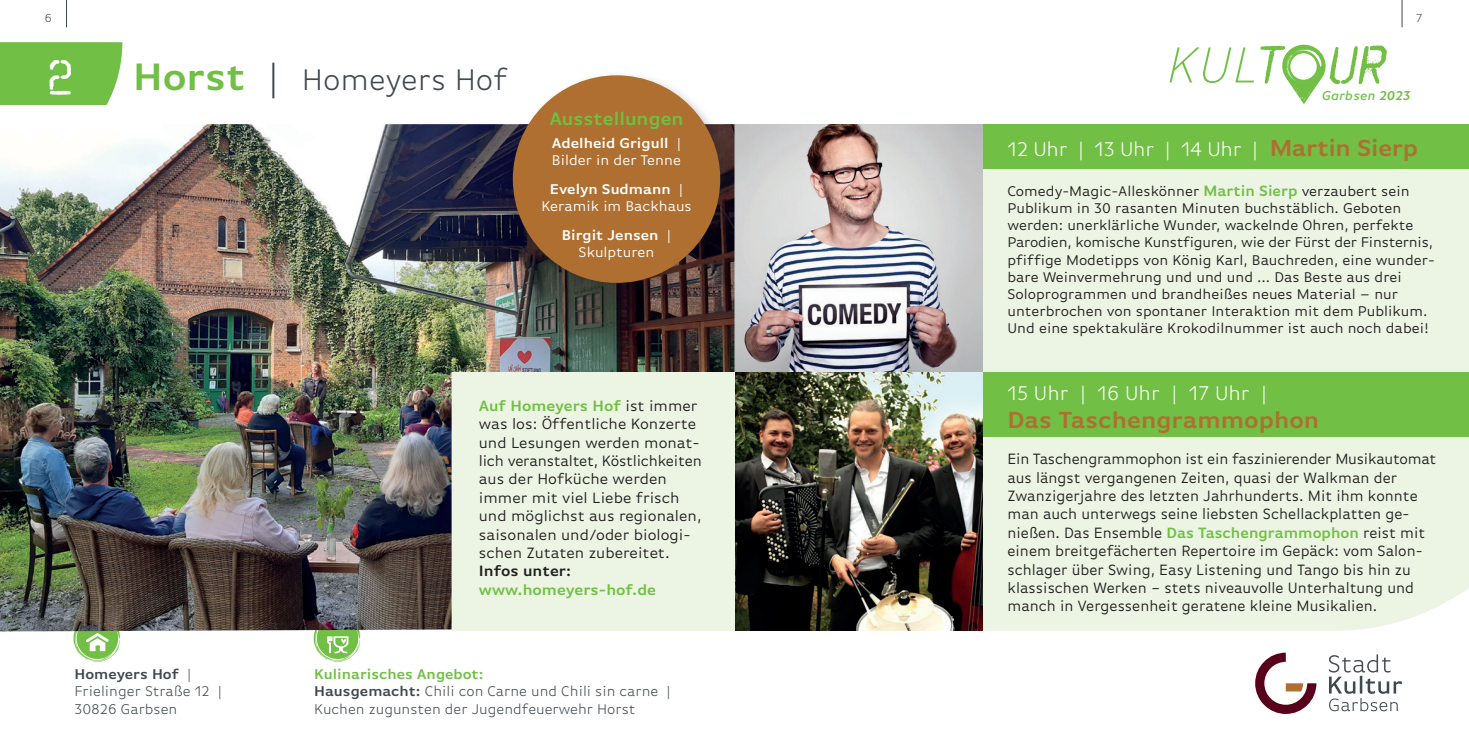
<style>
.page{position:relative;width:1469px;height:735px;background:#fff}
.page>*{position:absolute;margin:0;border:0;box-sizing:border-box;transform-origin:0 0}
.t1{font:300 31.5px "Basic Gothic Pro";color:#41494e}
.t2{font:600 24.5px "Basic Gothic Pro";color:#ae6f30}
.t3{font:300 21px "Basic Gothic Pro";letter-spacing:-.005em;color:#fff}
.t4{font:600 19.25px "Basic Gothic Pro";color:#71bf44}
.t5{font:15.75px/18.4px "Basic Gothic Pro";color:#231f20;scale:.96 1}
.t6{font:15.75px/18.4px "Basic Gothic Pro";color:#231f20}
.t7{font:600 15.75px "Basic Gothic Pro";color:#71bf44}
.t8{font:600 15.75px "Basic Gothic Pro";color:#231f20}
.t9{font:14.88px/17.2px "Basic Gothic Pro";color:#231f20}
.t10{font:300 14.88px/17.8px "Basic Gothic Pro";color:#41494e}
.t11{font:14.88px/17.2px "Basic Gothic Pro";color:#fff}
.t12{font:600 14.88px/17.2px "Basic Gothic Pro";color:#fff;text-align:center}
.t13{font:italic 500 13.47px "Basic Gothic Pro";letter-spacing:.01em;color:#71bf44}
.t14{font:300 12.25px "Basic Gothic Pro";color:#41494e}
.s1{font-family:"Octin Spraypaint A Rg";font-weight:400;font-size:50.75px;color:#fff}
.s2{font-weight:600;font-size:40.25px;color:#71bf44}
.s3{font-size:40.25px}
.s4{font-weight:600}
.s5{font-weight:400}
.s6{font-weight:600;color:#71bf44}
.s7{font-weight:600;font-size:24.5px;color:#ae6f30}
.s8{font-weight:600;font-size:15.75px;color:#71bf44}
</style>
<div class="page">
<div style="left:982px;top:169px;width:486px;height:461px;background:#ecf5e4"></div>
<div style="left:981px;top:124px;width:487px;height:45px;background:#71bf44"></div>
<img style="left:734px;top:124px;width:248px;height:506px">
<svg style="left:1169px;top:45px;width:218px;height:59px"></svg>
<div style="left:1290px;top:53px;width:26px;height:27px;background:#fff;border-radius:50%"></div>
<div style="left:981px;top:372px;width:487px;height:65px;background:#71bf44"></div>
<svg style="left:73px;top:631px;width:47px;height:30px"></svg>
<svg style="left:314px;top:631px;width:46px;height:30px"></svg>
<img style="left:0;top:124px;width:734px;height:507px">
<div style="left:451px;top:372px;width:283px;height:258px;background:#ecf5e4"></div>
<svg style="left:66px;top:0;width:1px;height:27px"></svg>
<svg style="left:1401px;top:0;width:1px;height:27px"></svg>
<div style="left:0;top:42px;width:122px;height:63px;background:#71bf44"></div>
<div style="left:506px;top:69px;width:227px;height:226px;background:#231f20;opacity:.25"></div>
<div style="left:513px;top:75px;width:207px;height:208px;background:#ae6f30;border-radius:50%"></div>
<svg style="left:1328px;top:654px;width:73px;height:56px"></svg>
<svg style="left:1255px;top:652px;width:61px;height:61px"></svg>
<p class="t14" style="left:45px;top:11px;width:9px">6</p>
<p class="t14" style="left:1416px;top:11px;width:8px">7</p>
<h1 class="t1" style="left:14px;top:62px;width:494px"><sup>02</sup><span class="s1">2</span> <span class="s2">Horst</span> <span class="s3">|</span> Homeyers Hof</h1>
<p class="t4" style="left:549px;top:108px;width:136px">Ausstellungen</p>
<p class="t11" style="left:552px;top:134px;width:131px"><span class="s4">Adelheid Grigull</span> |<br>Bilder in der Tenne</p>
<p class="t11" style="left:541px;top:180px;width:152px;text-align:center"><span class="s4">Evelyn Sudmann</span> |<br>Keramik im Backhaus</p>
<p class="t12" style="left:562px;top:226px;width:111px">Birgit Jensen <span class="s5">|<br>Skulpturen</span></p>
<p class="t6" style="left:479px;top:396px;width:224px"><span class="s6">Auf Homeyers Hof</span> ist immer was los: Öffentliche Konzerte und Lesungen werden monat&shy;lich veranstaltet, Köstlichkeiten aus der Hofküche werden immer mit viel Liebe frisch und möglichst aus regionalen, saisonalen und /oder biologi&shy;schen Zutaten zubereitet.</p>
<p class="t8" style="left:479px;top:561px;width:94px">Infos unter:</p>
<p class="t7" style="left:479px;top:580px;width:179px">www.homeyers-hof.de</p>
<p class="t10" style="left:74px;top:664px;width:149px"><span class="s4">Homeyers Hof</span> |<br>Frielinger Straße 12 |<br>30826 Garbsen</p>
<p class="t10" style="left:314px;top:664px;width:358px"><span class="s6">Kulinarisches Angebot:<br></span><span class="s4">Hausgemacht:</span> Chili con Carne und Chili sin carne |<br>Kuchen zugunsten der Jugendfeuerwehr Horst</p>
<p class="t13" style="left:1322px;top:88px;width:90px">Garbsen <span class="s4">2023</span></p>
<h3 class="t3" style="left:1007px;top:137px;width:412px">12 Uhr | 13 Uhr | 14 Uhr | <span class="s7">Martin Sierp</span></h3>
<p class="t9" style="left:1007px;top:182px;width:429px">Comedy-Magic-Alleskönner <span class="s8">Martin Sierp</span> verzaubert sein Publikum in 30 rasanten Minuten buchstäblich. Geboten werden: unerklärliche Wunder, wackelnde Ohren, perfekte Parodien, komische Kunstfiguren, wie der Fürst der Finsternis, pfiffige Modetipps von König Karl, Bauchreden, eine wunder&shy;bare Weinvermehrung und und und ... Das Beste aus drei Soloprogrammen und brandheißes neues Material – nur unterbrochen von spontaner Interaktion mit dem Publikum.<br>Und eine spektakuläre Krokodilnummer ist auch noch dabei!</p>
<h3 class="t3" style="left:1007px;top:381px;width:261px">15 Uhr | 16 Uhr | 17 Uhr |</h3>
<h2 class="t2" style="left:1007px;top:406px;width:313px">Das Taschengrammophon</h2>
<p class="t5" style="left:1007px;top:449px;width:448px">Ein Taschengrammophon ist ein faszinierender Musikautomat aus längst vergangenen Zeiten, quasi der Walkman der Zwanzigerjahre des letzten Jahrhunderts. Mit ihm konnte man auch unterwegs seine liebsten Schellackplatten ge&shy;nießen. Das Ensemble <span class="s6">Das Taschengrammophon</span> reist mit einem breitgefächerten Repertoire im Gepäck: vom Salon&shy;schlager über Swing, Easy Listening und Tango bis hin zu klassischen Werken - stets niveauvolle Unterhaltung und manch in Vergessenheit geratene kleine Musikalien.</p>
</div>
